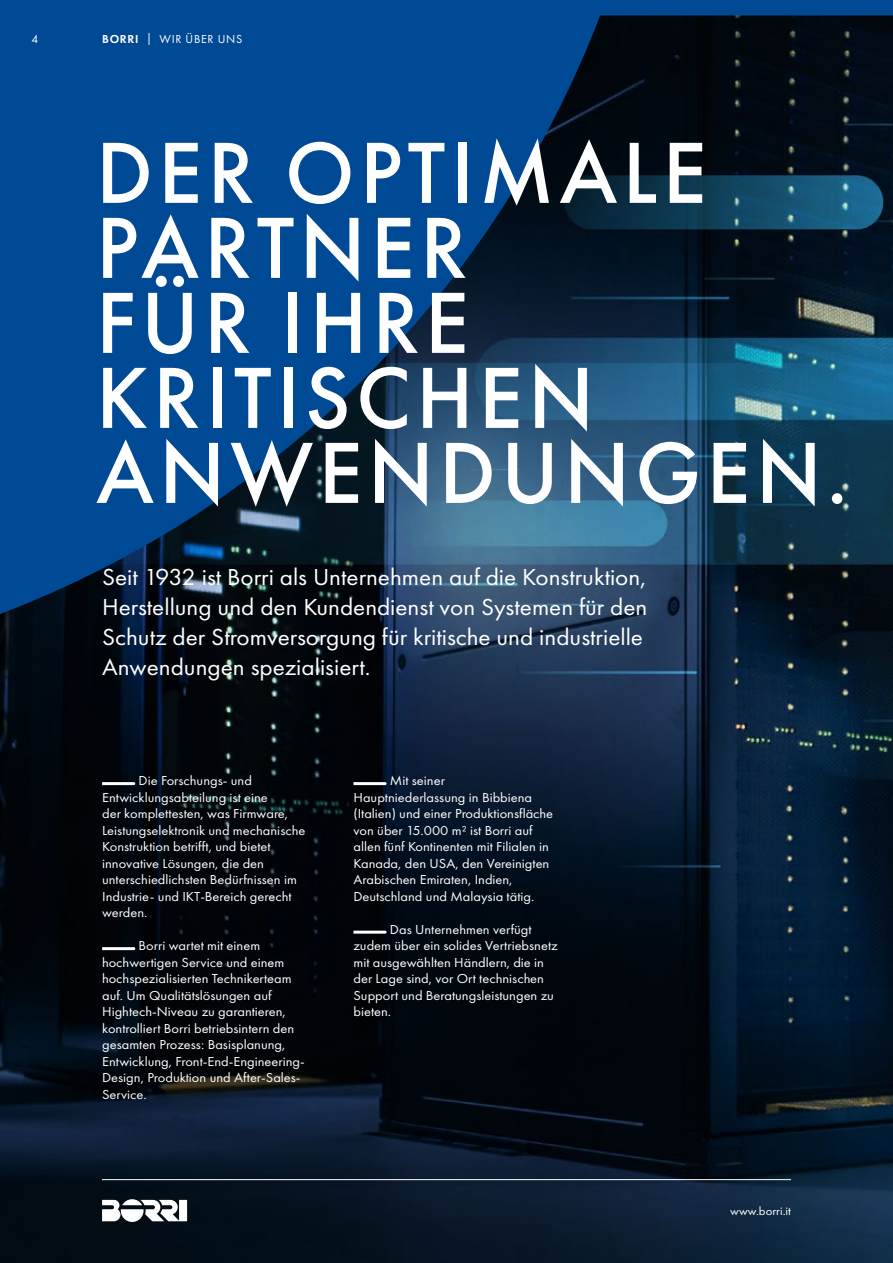
<style>
.page{position:relative;width:893px;height:1263px;background:#fff}
.page>*{position:absolute;margin:0;border:0;box-sizing:border-box;transform-origin:0 0}
.t1{font:500 90px/75px "Futura PT";letter-spacing:.06em;color:#fff}
.t2{font:24px/30px "Futura PT";color:#fff;scale:1.05 1}
.t3{font:13.5px/16.5px "Futura PT";color:#fff;scale:1.07 1}
.t4{font:12px "Futura PT";letter-spacing:.06em;color:#fff}
.t5{font:12px "Futura PT";color:#fff;scale:1.07 1}
.t6{font:12px "Futura PT";letter-spacing:.03em;color:#fff}
.s1{font-weight:600}
</style>
<div class="page">
<img style="left:0;top:15px;width:893px;height:1248px">
<div style="left:611px;top:0;width:282px;height:15px;background:#004994"></div>
<svg style="left:0;top:0;width:611px;height:619px;background:#08427b"></svg>
<svg style="left:102px;top:1199px;width:85px;height:23px"></svg>
<hr style="left:102px;top:1179px;width:689px;height:1px;background:#fff">
<svg style="left:102px;top:782px;width:33px;height:3px"></svg>
<svg style="left:102px;top:947px;width:33px;height:3px"></svg>
<svg style="left:353px;top:782px;width:34px;height:3px"></svg>
<svg style="left:353px;top:931px;width:34px;height:3px"></svg>
<p class="t6" style="left:31px;top:32px;width:8px">4</p>
<p class="t4" style="left:102px;top:32px;width:142px"><span class="s1">BORRI</span> | WIR ÜBER UNS</p>
<h1 class="t1" style="left:96px;top:135px;width:753px">DER OPTIMALE<br>PARTNER<br>FÜR IHRE<br>KRITISCHEN<br>ANWENDUNGEN.</h1>
<h2 class="t2" style="left:102px;top:562px;width:521px">Seit 1932 ist Borri als Unternehmen auf die Konstruktion, Herstellung und den Kundendienst von Systemen für den Schutz der Stromversorgung für kritische und industrielle Anwendungen spezialisiert.</h2>
<p class="t3" style="left:102px;top:772px;width:191px;text-indent:37px">Die Forschungs- und<br>Entwicklungsabteilung ist eine<br>der komplettesten, was Firmware,<br>Leistungselektronik und mechanische<br>Konstruktion betrifft, und bietet innovative Lösungen, die den unterschiedlichsten Bedürfnissen im<br>Industrie- und IKT-Bereich gerecht werden.</p>
<p class="t3" style="left:102px;top:937px;width:191px;text-indent:37px">Borri wartet mit einem hochwertigen Service und einem hochspezialisierten Technikerteam auf. Um Qualitätslösungen auf<br>Hightech-Niveau zu garantieren, kontrolliert Borri betriebsintern den gesamten Prozess: Basisplanung,<br>Entwicklung, Front-End-Engineering-<br>Design, Produktion und After-Sales-<br>Service.</p>
<p class="t3" style="left:353px;top:772px;width:188px;text-indent:37px">Mit seiner<br>Hauptniederlassung in Bibbiena (Italien) und einer Produktionsfläche von über 15.000 m² ist Borri auf allen fünf Kontinenten mit Filialen in<br>Kanada, den USA, den Vereinigten<br>Arabischen Emiraten, Indien,<br>Deutschland und Malaysia tätig.</p>
<p class="t3" style="left:353px;top:921px;width:192px;text-indent:37px">Das Unternehmen verfügt zudem über ein solides Vertriebsnetz mit ausgewählten Händlern, die in der Lage sind, vor Ort technischen<br>Support und Beratungsleistungen zu bieten.</p>
<p class="t5" style="left:730px;top:1204px;width:58px">www.borri.it</p>
</div>
